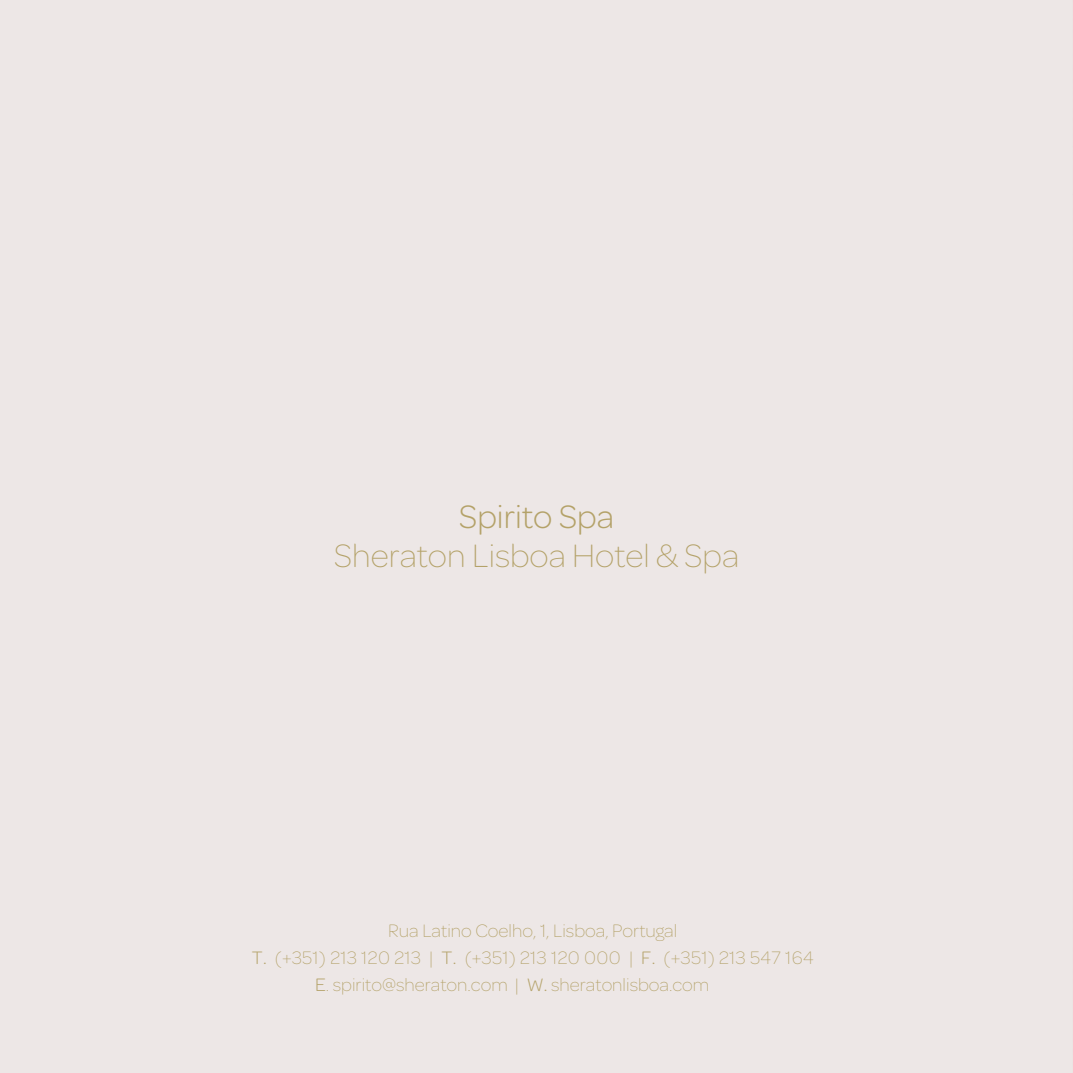
<style>
.page{position:relative;width:1073px;height:1073px;background:#fff}
.page>*{position:absolute;margin:0;border:0;box-sizing:border-box;transform-origin:0 0}
.t1{font:200 34.65px "Omnes";color:#b4a269}
.t2{font:300 34.65px "Omnes";color:#b4a269}
.t3{font:200 19.25px "Omnes";color:#b4a269}
.t4{font:200 19.25px "Omnes";letter-spacing:.02em;color:#b4a269}
.s1{font-weight:300}
</style>
<div class="page">
<div style="left:0;top:0;width:1072px;height:1073px;background:#ede7e6"></div>
<img style="left:1072px;top:0;width:1px;height:1073px">
<h1 class="t2" style="left:459px;top:497px;width:157px">Spirito Spa</h1>
<h1 class="t1" style="left:334px;top:537px;width:407px">Sheraton Lisboa Hotel &amp; Spa</h1>
<p class="t3" style="left:388px;top:920px;width:290px">Rua Latino Coelho, 1, Lisboa, Portugal</p>
<p class="t4" style="left:252px;top:947px;width:564px"><span class="s1">T.</span> (+351) 213 120 213 | <span class="s1">T.</span> (+351) 213 120 000 | <span class="s1">F.</span> (+351) 213 547 164</p>
<p class="t3" style="left:315px;top:975px;width:396px"><span class="s1">E</span>. spirito@sheraton.com | <span class="s1">W.</span> sheratonlisboa.com</p>
</div>
